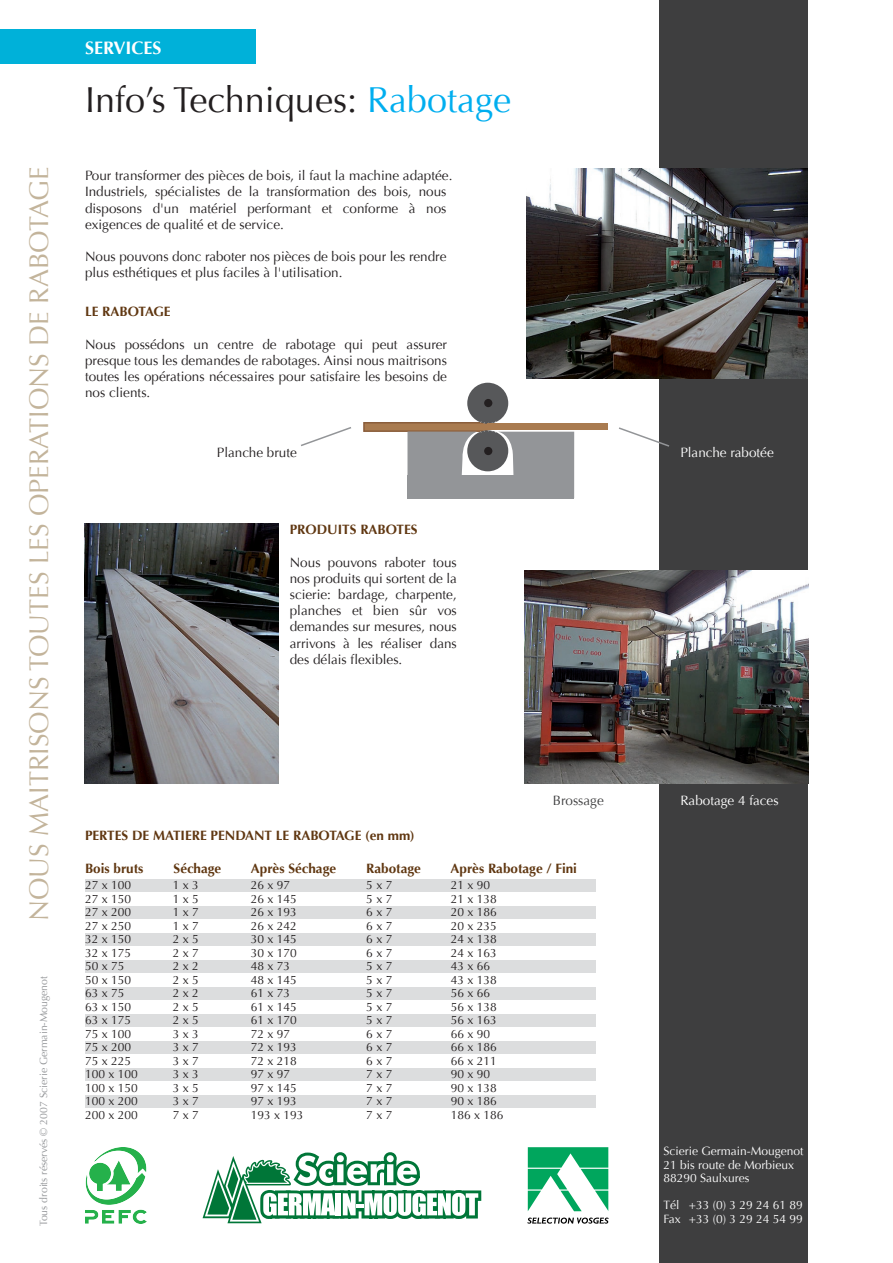
<style>
.page{position:relative;width:893px;height:1263px;background:#fff}
.page>*{position:absolute;margin:0;border:0;box-sizing:border-box;transform-origin:0 0}
.t1{font:36px "Optima";color:#231f20}
.t2{font:27px "Optima";color:#c3b49b}
.t3{font:700 18px "Optima";color:#fff}
.t4{font:13.5px/16.2px "Optima";color:#231f20;text-align:justify}
.t5{font:700 13.5px "Optima";color:#603711}
.t6{font:13.5px "Optima";color:#fff}
.t7{font:13.5px "Optima";color:#3e3e3f}
.t8{font:12px/13.5px "Optima";color:#231f20}
.t9{font:12px/13.5px "Optima";color:#fff}
.t10{font:10.5px "Optima";color:#939598}
.s1{color:#00aeef}
</style>
<div class="page">
<div style="left:659px;top:0;width:149px;height:1263px;background:#3e3e3f"></div>
<div style="left:0;top:30px;width:255px;height:34px;background:#00b1d9"></div>
<div style="left:363px;top:422px;width:126px;height:10px;background:#a97b50;border:2px solid #8a5d3b"></div>
<div style="left:407px;top:475px;width:167px;height:24px;background:#939598"></div>
<svg style="left:407px;top:430px;width:167px;height:45px"></svg>
<div style="left:484px;top:447px;width:8px;height:8px;background:#231f20;border-radius:50%"></div>
<div style="left:467px;top:383px;width:41px;height:41px;background:#57585a;border-radius:50%"></div>
<svg style="left:480px;top:421px;width:16px;height:3px"></svg>
<div style="left:484px;top:399px;width:8px;height:8px;background:#231f20;border-radius:50%"></div>
<div style="left:487px;top:424px;width:121px;height:6px;background:#a97b50"></div>
<svg style="left:301px;top:427px;width:50px;height:20px"></svg>
<svg style="left:619px;top:427px;width:51px;height:20px"></svg>
<div style="left:85px;top:879px;width:510px;height:13px;background:#dcddde"></div>
<div style="left:85px;top:906px;width:510px;height:12px;background:#dcddde"></div>
<div style="left:85px;top:933px;width:510px;height:13px;background:#dcddde"></div>
<div style="left:85px;top:960px;width:510px;height:13px;background:#dcddde"></div>
<div style="left:85px;top:987px;width:510px;height:13px;background:#dcddde"></div>
<div style="left:85px;top:1014px;width:510px;height:13px;background:#dcddde"></div>
<div style="left:85px;top:1041px;width:510px;height:13px;background:#dcddde"></div>
<div style="left:85px;top:1068px;width:510px;height:13px;background:#dcddde"></div>
<div style="left:85px;top:1095px;width:510px;height:13px;background:#dcddde"></div>
<img style="left:526px;top:168px;width:281px;height:210px">
<img style="left:524px;top:571px;width:284px;height:213px">
<img style="left:84px;top:524px;width:194px;height:259px">
<img style="left:85px;top:1147px;width:62px;height:77px">
<svg style="left:527px;top:1147px;width:82px;height:76px"></svg>
<svg style="left:203px;top:1152px;width:279px;height:72px"></svg>
<h2 class="t2" style="left:23px;top:921px;width:756px;rotate:-90deg">NOUS MAITRISONS TOUTES LES OPERATIONS DE RABOTAGE</h2>
<p class="t10" style="left:37px;top:1226px;width:252px;rotate:-90deg">Tous droits réservés © 2007 Scierie Germain-Mougenot</p>
<h3 class="t3" style="left:85px;top:37px;width:78px">SERVICES</h3>
<h1 class="t1" style="left:85px;top:79px;width:427px">Info’s Techniques: <span class="s1">Rabotage</span></h1>
<p class="t4" style="left:85px;top:168px;width:369px;text-align:left">Pour transformer des pièces de bois, il faut la machine adaptée.<br>Industriels, spécialistes de la transformation des bois, nous disposons d'un matériel performant et conforme à nos exigences de qualité et de service.</p>
<p class="t4" style="left:85px;top:249px;width:363px">Nous pouvons donc raboter nos pièces de bois pour les rendre plus esthétiques et plus faciles à l'utilisation.</p>
<p class="t5" style="left:85px;top:304px;width:87px">LE RABOTAGE</p>
<p class="t4" style="left:85px;top:336px;width:364px">Nous possédons un centre de rabotage qui peut assurer presque tous les demandes de rabotages. Ainsi nous maitrisons toutes les opérations nécessaires pour satisfaire les besoins de nos clients.</p>
<p class="t4" style="left:217px;top:445px;width:82px">Planche brute</p>
<p class="t6" style="left:680px;top:444px;width:95px">Planche rabotée</p>
<p class="t5" style="left:290px;top:522px;width:129px">PRODUITS RABOTES</p>
<p class="t4" style="left:290px;top:554px;width:169px">Nous pouvons raboter tous nos produits qui sortent de la scierie: bardage, charpente, planches et bien sûr vos demandes sur mesures, nous arrivons à les réaliser dans des délais flexibles.</p>
<p class="t7" style="left:553px;top:793px;width:53px">Brossage</p>
<p class="t6" style="left:680px;top:793px;width:100px">Rabotage 4 faces</p>
<p class="t5" style="left:85px;top:827px;width:331px">PERTES DE MATIERE PENDANT LE RABOTAGE (en mm)</p>
<p class="t5" style="left:85px;top:860px;width:60px">Bois bruts</p>
<p class="t5" style="left:174px;top:860px;width:49px">Séchage</p>
<p class="t5" style="left:251px;top:860px;width:87px">Après Séchage</p>
<p class="t5" style="left:366px;top:860px;width:56px">Rabotage</p>
<p class="t5" style="left:450px;top:860px;width:128px">Après Rabotage / Fini</p>
<p class="t8" style="left:85px;top:879px;width:54px">27 x 100<br>27 x 150<br>27 x 200<br>27 x 250<br>32 x 150<br>32 x 175<br>50 x 75<br>50 x 150<br>63 x 75<br>63 x 150<br>63 x 175<br>75 x 100<br>75 x 200<br>75 x 225<br>100 x 100<br>100 x 150<br>100 x 200<br>200 x 200</p>
<p class="t8" style="left:251px;top:879px;width:54px">26 x 97<br>26 x 145<br>26 x 193<br>26 x 242<br>30 x 145<br>30 x 170<br>48 x 73<br>48 x 145<br>61 x 73<br>61 x 145<br>61 x 170<br>72 x 97<br>72 x 193<br>72 x 218<br>97 x 97<br>97 x 145<br>97 x 193<br>193 x 193</p>
<p class="t8" style="left:173px;top:879px;width:28px;text-align:justify">1 x 3<br>1 x 5<br>1 x 7<br>1 x 7<br>2 x 5<br>2 x 7<br>2 x 2<br>2 x 5<br>2 x 2<br>2 x 5<br>2 x 5<br>3 x 3<br>3 x 7<br>3 x 7<br>3 x 3<br>3 x 5<br>3 x 7<br>7 x 7</p>
<p class="t8" style="left:451px;top:879px;width:54px">21 x 90<br>21 x 138<br>20 x 186<br>20 x 235<br>24 x 138<br>24 x 163<br>43 x 66<br>43 x 138<br>56 x 66<br>56 x 138<br>56 x 163<br>66 x 90<br>66 x 186<br>66 x 211<br>90 x 90<br>90 x 138<br>90 x 186<br>186 x 186</p>
<p class="t8" style="left:366px;top:879px;width:28px;text-align:justify">5 x 7<br>5 x 7<br>6 x 7<br>6 x 7<br>6 x 7<br>6 x 7<br>5 x 7<br>5 x 7<br>5 x 7<br>5 x 7<br>5 x 7<br>6 x 7<br>6 x 7<br>6 x 7<br>7 x 7<br>7 x 7<br>7 x 7<br>7 x 7</p>
<p class="t9" style="left:663px;top:1144px;width:142px">Scierie Germain-Mougenot<br>21 bis route de Morbieux<br>88290 Saulxures</p>
<p class="t9" style="left:663px;top:1198px;width:141px">Tél +33 (0) 3 29 24 61 89<br>Fax +33 (0) 3 29 24 54 99</p>
</div>
